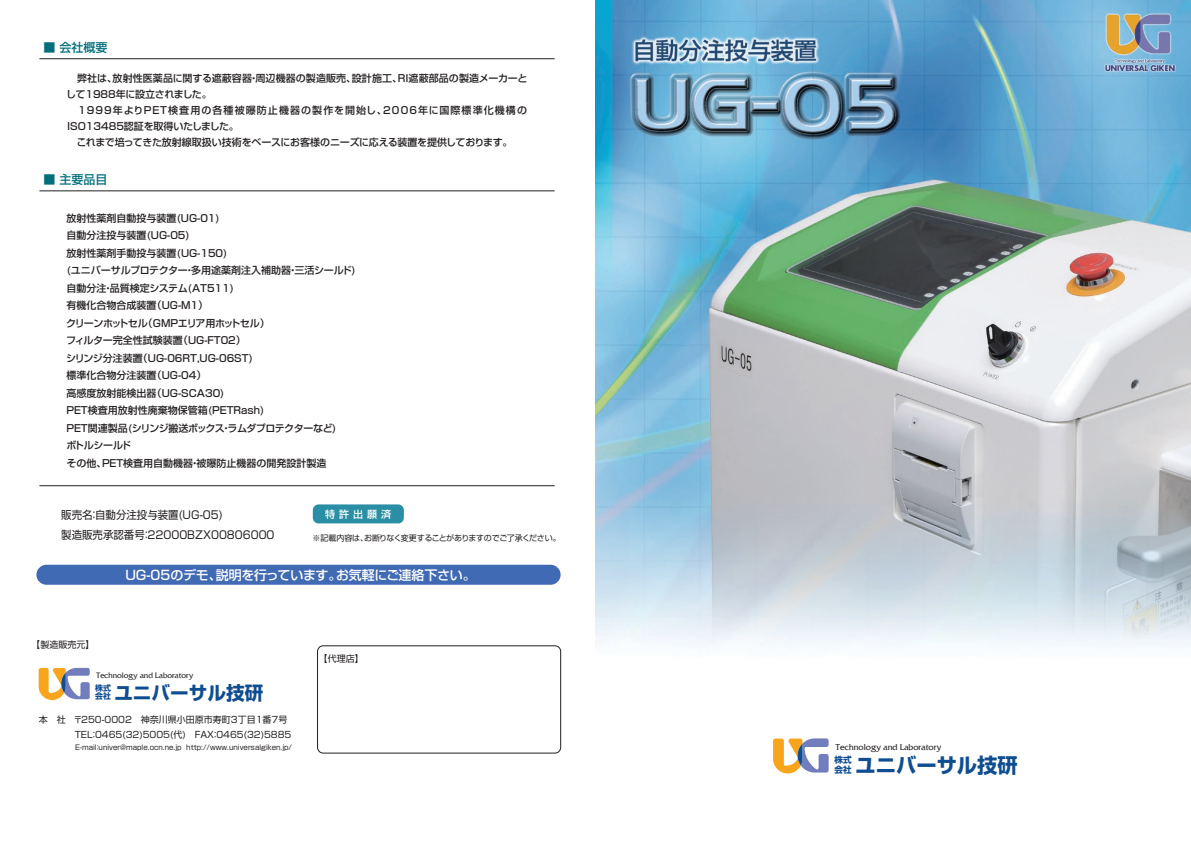
<style>
.page{position:relative;width:1191px;height:842px;background:#fff}
.page>*{position:absolute;margin:0;border:0;box-sizing:border-box;transform-origin:0 0}
.t1{font:700 20.4px "Shin Go Pro";color:#0f4d91}
.t2{font:700 18.7px "Shin Go Pro";color:#0f4d91}
.t3{font:500 13px "Shin Go Pro";letter-spacing:-.025em;color:#fff}
.t4{font:500 12px "Shin Go Pro";color:#016e7b}
.t5{font:11px/20px "Shin Go Pro";color:#231f20;scale:.95 1}
.t6{font:500 10px/17.5px "Shin Go Pro";color:#231f20}
.t7{font:500 10px "Shin Go Pro";letter-spacing:.4em;color:#fff}
.t8{font:9.1px "Muster SSK";color:#231f20}
.t9{font:9px/15px "Shin Go Pro";color:#231f20}
.t10{font:700 8.6px/9.2px "Shin Go Pro";color:#0f4d91}
.t11{font:8.3px "Muster SSK";color:#231f20}
.t12{font:8px "Shin Go Pro";letter-spacing:-.055em;color:#231f20}
.t13{font:700 7.9px/8.5px "Shin Go Pro";color:#0f4d91}
.t14{font:7px "Shin Go Pro";color:#231f20}
</style>
<div class="page">
<img style="left:595px;top:0;width:596px;height:774px">
<svg style="left:773px;top:738px;width:55px;height:35px"></svg>
<div style="left:313px;top:504px;width:91px;height:19px;background:#2a8fa4;border-radius:6px"></div>
<svg style="left:39px;top:668px;width:51px;height:32px"></svg>
<div style="left:317px;top:645px;width:244px;height:108px;border:1px solid #231f20;border-radius:6px"></div>
<div style="left:36px;top:565px;width:524px;height:20px;background:#406ab4;border-radius:10px"></div>
<hr style="left:39px;top:191px;width:515px;height:1px;background:#231f20">
<hr style="left:39px;top:58px;width:515px;height:1px;background:#231f20">
<hr style="left:39px;top:485px;width:515px;height:1px;background:#231f20">
<p class="t4" style="left:44px;top:37px;width:65px">■ 会社概要</p>
<p class="t6" style="left:66px;top:69px;width:463px;line-height:16px">　弊社は、放射性医薬品に関する遮蔽容器・周辺機器の製造販売、設計施工、RI遮蔽部品の製造メーカーとして1988年に設立されました。<br>　1999年よりPET検査用の各種被曝防止機器の製作を開始し、2006年に国際標準化機構のISO13485認証を取得いたしました。<br>　これまで培ってきた放射線取扱い技術をベースにお客様のニーズに応える装置を提供しております。</p>
<p class="t4" style="left:44px;top:169px;width:65px">■ 主要品目</p>
<p class="t6" style="left:66px;top:208px;width:291px">放射性薬剤自動投与装置(UG-01)<br>自動分注投与装置(UG-05)<br>放射性薬剤手動投与装置(UG-150)<br>(ユニバーサルプロテクター・多用途薬剤注入補助器・三活シールド)自動分注・品質検定システム(AT511)<br>有機化合物合成装置（UG-M1）<br>クリーンホットセル（GMPエリア用ホットセル）<br>フィルター完全性試験装置（UG-FT02）<br>シリンジ分注装置（UG-06RT,UG-06ST)<br>標準化合物分注装置（UG-04）<br>高感度放射能検出器（UG-SCA30)<br>PET検査用放射性廃棄物保管箱(PETRash)<br>PET関連製品(シリンジ搬送ボックス・ラムダプロテクターなど)<br>ボトルシールド<br>その他、PET検査用自動機器・被曝防止機器の開発設計製造</p>
<p class="t5" style="left:61px;top:503px;width:226px">販売名：自動分注投与装置(UG-05)<br>製造販売承認番号：22000BZX00806000</p>
<p class="t7" style="left:325px;top:505px;width:67px">特許出願済</p>
<p class="t12" style="left:312px;top:531px;width:250px">※記載内容は、お断りなく変更することがありますのでご了承ください。</p>
<p class="t9" style="left:31px;top:636px;width:65px">【製造販売元】</p>
<h3 class="t3" style="left:125px;top:564px;width:352px">UG-05のデモ、説明を行っています。お気軽にご連絡下さい。</h3>
<p class="t9" style="left:318px;top:650px;width:47px">【代理店】</p>
<p class="t11" style="left:96px;top:671px;width:99px">Technology and Laboratory</p>
<p class="t13" style="left:95px;top:682px;width:17px">株式会社</p>
<h2 class="t2" style="left:114px;top:678px;width:151px">ユニバーサル技研</h2>
<p class="t9" style="left:39px;top:711px;width:259px">本　社　〒250-0002　神奈川県小田原市寿町3丁目1番7号　　　　　TEL：0465(32)5005(代) FAX：0465(32)5885</p>
<p class="t14" style="left:75px;top:742px;width:218px">E-mail：univer@maple.ocn.ne.jp http://www.universalgiken.jp/</p>
<p class="t8" style="left:835px;top:741px;width:107px">Technology and Laboratory</p>
<p class="t10" style="left:834px;top:754px;width:19px">株式会社</p>
<h1 class="t1" style="left:855px;top:749px;width:164px">ユニバーサル技研</h1>
</div>
